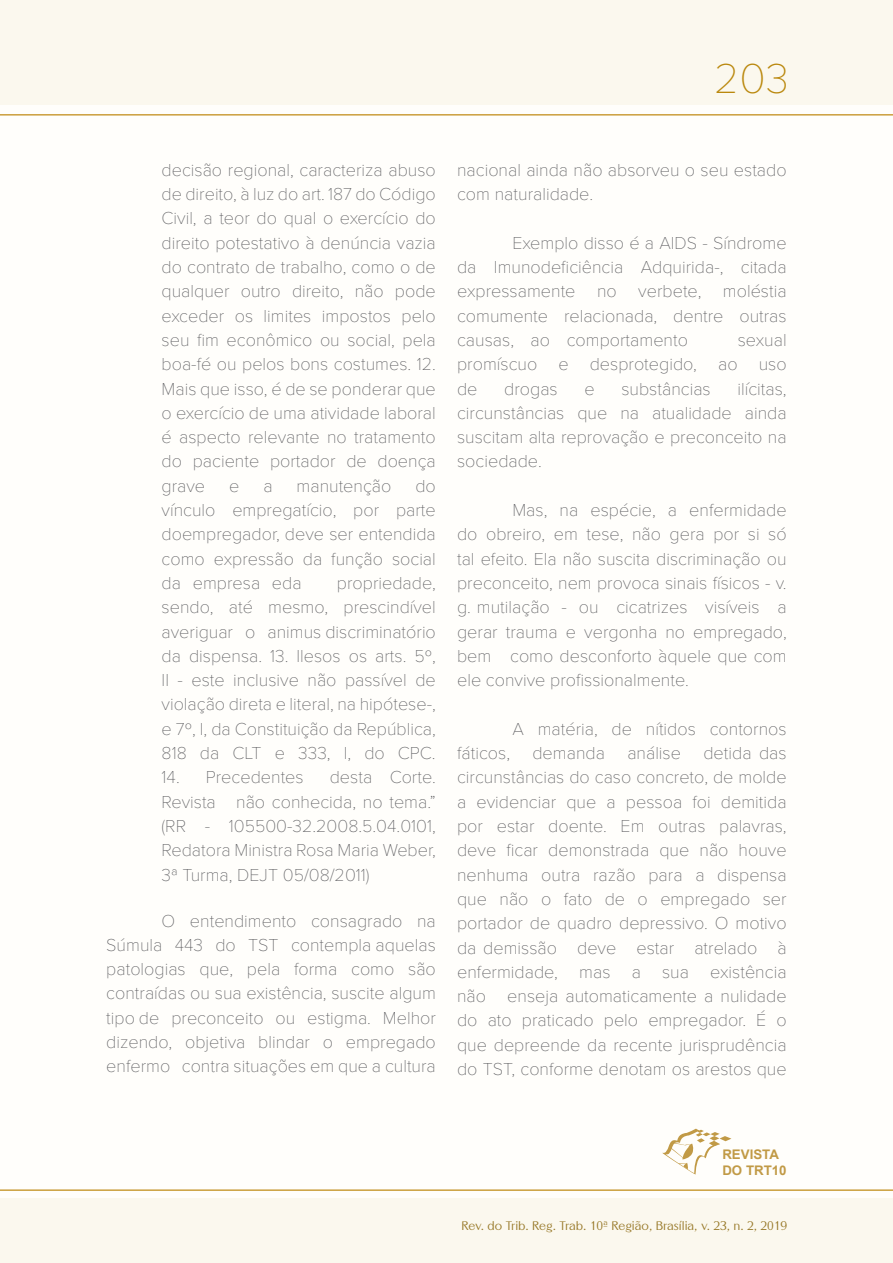
<style>
.page{position:relative;width:893px;height:1263px;background:#fffefb}
.page>*{position:absolute;margin:0;border:0;box-sizing:border-box;transform-origin:0 0}
.t1{font:100 43.5px "Proxima Nova T";color:#ba880d}
.t2{font:100 18px/24.3px "Proxima Nova T";color:#5c5c5f;text-align:justify}
.t3{font:700 13.2px/15.9px "Arial";color:#c19a46}
.t4{font:12px "Altrincham";color:#987929}
</style>
<div class="page">
<div style="left:0;top:1199px;width:893px;height:64px;background:#fbf8ee"></div>
<div style="left:0;top:0;width:893px;height:104px;background:#fbf8ee"></div>
<hr style="left:0;top:0;width:1px;height:1263px;background:#fffdf4">
<hr style="left:0;top:1199px;width:1px;height:64px;background:#f3eacf">
<hr style="left:0;top:0;width:1px;height:104px;background:#f3eacf">
<svg style="left:662px;top:1128px;width:69px;height:47px"></svg>
<hr style="left:0;top:114px;width:893px;height:2px;background:#cb9f3c">
<hr style="left:0;top:1189px;width:893px;height:2px;background:#cb9f3c">
<h1 class="t1" style="left:714px;top:46px;width:76px">203</h1>
<p class="t2" style="left:162px;top:156px;width:276px">decisão regional, caracteriza abuso de direito, à luz do art. 187 do Código Civil, a teor do qual o exercício do direito potestativo à denúncia vazia do contrato de trabalho, como o de qualquer outro direito, não pode exceder os limites impostos pelo seu fim econômico ou social, pela boa-fé ou pelos bons costumes. 12.<br>Mais que isso, é de se ponderar que o exercício de uma atividade laboral é aspecto relevante no tratamento do paciente portador de doença grave</p>
<p class="t2" style="left:229px;top:472px;width:12px">e</p>
<p class="t2" style="left:263px;top:472px;width:11px">a</p>
<p class="t2" style="left:297px;top:472px;width:96px">manutenção</p>
<p class="t2" style="left:162px;top:472px;width:276px;text-indent:254px">do vínculo empregatício, por parte doempregador, deve ser entendida como expressão da função social da empresa eda</p>
<p class="t2" style="left:162px;top:570px;width:276px;text-indent:175px">propriedade, sendo, até mesmo, prescindível averiguar o animus discriminatório da dispensa. 13. Ilesos os arts. 5º, II - este inclusive não passível de violação direta e literal, na hipótese-, e 7º, I, da Constituição da República, 818 da CLT e 333, I, do CPC.</p>
<p class="t2" style="left:162px;top:764px;width:144px">14. Precedentes</p>
<p class="t2" style="left:162px;top:764px;width:276px;text-indent:168px">desta Corte.<br>Revista não conhecida, no tema.” (RR - 105500-32.2008.5.04.0101, Redatora Ministra Rosa Maria Weber, 3ª Turma, DEJT 05/08/2011)</p>
<p class="t2" style="left:106px;top:907px;width:331px;text-indent:55px">O entendimento consagrado na Súmula 443 do TST contempla aquelas patologias que, pela forma como são contraídas ou sua existência, suscite algum tipo de preconceito ou estigma. Melhor dizendo, objetiva blindar o empregado enfermo contra situações em que a cultura</p>
<p class="t2" style="left:457px;top:156px;width:331px">nacional ainda não absorveu o seu estado com naturalidade.</p>
<p class="t2" style="left:457px;top:229px;width:331px;text-indent:55px">Exemplo disso é a AIDS - Síndrome da Imunodeficiência Adquirida-, citada expressamente no verbete, moléstia comumente relacionada, dentre outras causas, ao comportamento</p>
<p class="t2" style="left:457px;top:327px;width:331px;text-indent:281px">sexual promíscuo e desprotegido, ao uso de</p>
<p class="t2" style="left:457px;top:375px;width:331px;text-indent:280px">ilícitas, circunstâncias que na atualidade ainda suscitam alta reprovação e preconceito na sociedade.</p>
<p class="t2" style="left:457px;top:497px;width:331px;text-indent:55px">Mas, na espécie, a enfermidade do obreiro, em tese, não gera por si só tal efeito. Ela não suscita discriminação ou preconceito, nem provoca sinais físicos - v. g. mutilação - ou cicatrizes visíveis a gerar trauma e vergonha no empregado, bem como desconforto àquele que com ele convive profissionalmente.</p>
<p class="t2" style="left:457px;top:715px;width:331px;text-indent:55px">A matéria, de nítidos contornos fáticos, demanda análise detida das circunstâncias do caso concreto, de molde a evidenciar que a pessoa foi demitida por estar doente. Em outras palavras, deve ficar demonstrada que não houve nenhuma outra razão para a dispensa que não o fato de o empregado ser portador de quadro depressivo. O motivo da demissão deve estar atrelado à enfermidade, mas a sua existência não enseja automaticamente a nulidade do ato praticado pelo empregador. É o que depreende da recente jurisprudência do TST, conforme denotam os arestos que</p>
<p class="t2" style="left:504px;top:375px;width:55px">drogas</p>
<p class="t2" style="left:584px;top:375px;width:12px">e</p>
<p class="t2" style="left:621px;top:375px;width:91px">substâncias</p>
<p class="t3" style="left:722px;top:1146px;width:66px">REVISTA<br>DO TRT10</p>
<p class="t4" style="left:462px;top:1218px;width:327px">Rev. do Trib. Reg. Trab. 10ª Região, Brasília, v. 23, n. 2, 2019</p>
</div>
